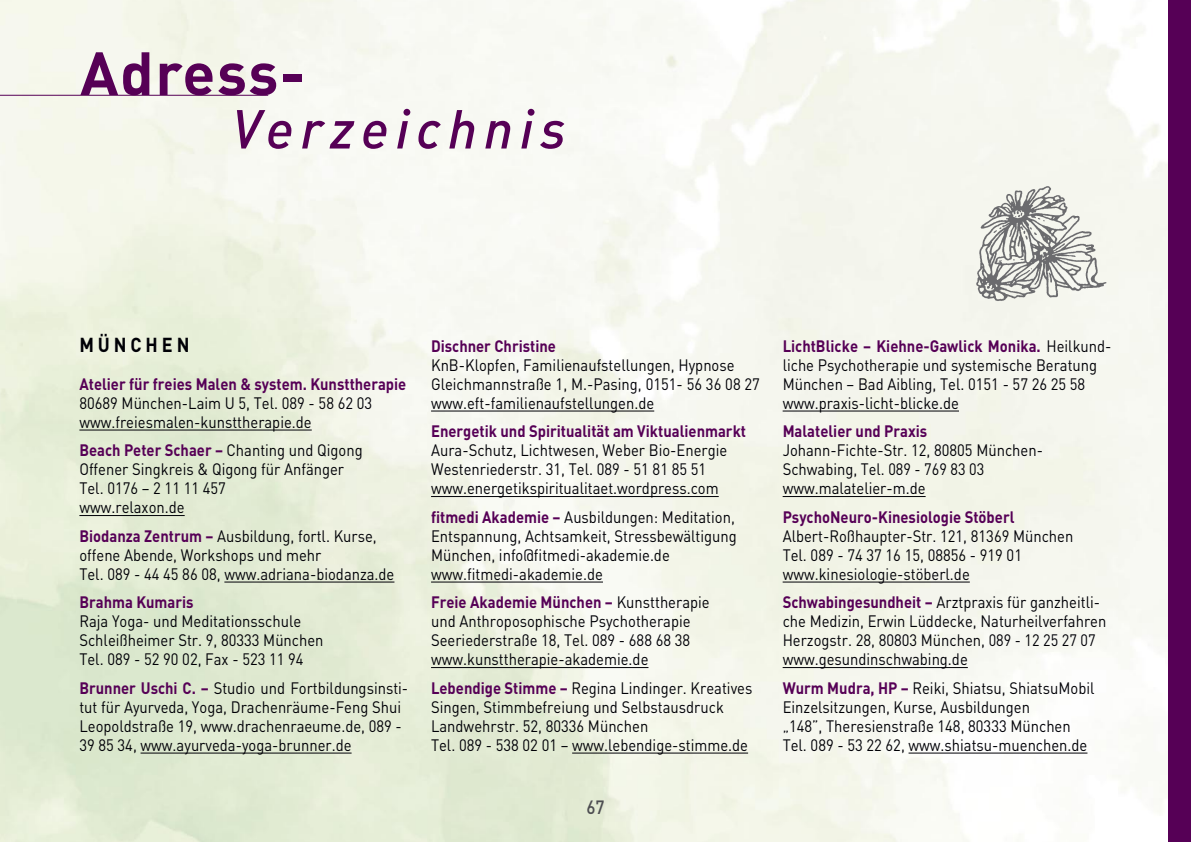
<style>
.page{position:relative;width:1191px;height:842px;background:#fff}
.page>*{position:absolute;margin:0;border:0;box-sizing:border-box;transform-origin:0 0}
.t1{font:700 60px "DIN";letter-spacing:.025em;color:#560056}
.t2{font:54px "DIN Medium Italic Alt";letter-spacing:.125em;color:#560056}
.t3{font:700 20px "DIN";letter-spacing:.215em;color:#000006;scale:.9 1}
.t4{font:500 19px "DIN";color:#4d4d51;scale:.9 1}
.t5{font:16.4px/19px "DIN";color:#000006;scale:.9 1}
.t6{font:700 16.4px "DIN";color:#560056;scale:.9 1}
.s1{font-weight:700;color:#560056}
</style>
<div class="page">
<img style="left:0;top:0;width:1168px;height:842px">
<hr style="left:431px;top:411px;width:223px;height:1px;background:#000006">
<hr style="left:431px;top:496px;width:287px;height:1px;background:#000006">
<hr style="left:431px;top:582px;width:172px;height:1px;background:#000006">
<hr style="left:431px;top:667px;width:217px;height:1px;background:#000006">
<hr style="left:572px;top:753px;width:176px;height:1px;background:#000006">
<hr style="left:782px;top:411px;width:177px;height:1px;background:#000006">
<hr style="left:782px;top:496px;width:143px;height:1px;background:#000006">
<hr style="left:782px;top:582px;width:187px;height:1px;background:#000006">
<hr style="left:782px;top:667px;width:185px;height:1px;background:#000006">
<hr style="left:908px;top:753px;width:179px;height:1px;background:#000006">
<hr style="left:79px;top:430px;width:233px;height:1px;background:#000006">
<hr style="left:79px;top:515px;width:106px;height:1px;background:#000006">
<hr style="left:224px;top:582px;width:170px;height:1px;background:#000006">
<hr style="left:141px;top:753px;width:210px;height:1px;background:#000006">
<hr style="left:0;top:95px;width:268px;height:1px;background:#560056">
<div style="left:1168px;top:0;width:23px;height:842px;background:#560056"></div>
<img style="left:975px;top:185px;width:131px;height:116px">
<h1 class="t1" style="left:80px;top:52px;width:227px">Adress-</h1>
<h2 class="t2" style="left:232px;top:110px;width:336px">Verzeichnis</h2>
<p class="t3" style="left:79px;top:337px;width:124px">MÜNCHEN</p>
<p class="t6" style="left:79px;top:378px;width:365px">Atelier für freies Malen &amp; system. Kunsttherapie</p>
<p class="t5" style="left:79px;top:395px;width:327px">80689 München-Laim U 5, Tel. 089 - 58 62 03 www.freiesmalen-kunsttherapie.de</p>
<p class="t5" style="left:79px;top:443px;width:316px"><span class="s1">Beach Peter Schaer –</span> Chanting und Qigong<br>Offener Singkreis &amp; Qigong für Anfänger<br>Tel. 0176 – 2 11 11 457<br>www.relaxon.de</p>
<p class="t5" style="left:79px;top:528px;width:351px"><span class="s1">Biodanza Zentrum –</span> Ausbildung, fortl. Kurse, offene Abende, Workshops und mehr<br>Tel. 089 - 44 45 86 08, www.adriana-biodanza.de</p>
<p class="t6" style="left:79px;top:596px;width:128px">Brahma Kumaris</p>
<p class="t5" style="left:79px;top:614px;width:273px">Raja Yoga- und Meditationsschule<br>Schleißheimer Str. 9, 80333 München<br>Tel. 089 - 52 90 02, Fax - 523 11 94</p>
<p class="t5" style="left:79px;top:680px;width:367px"><span class="s1">Brunner Uschi C. –</span> Studio und Fortbildungsinsti&shy;tut für Ayurveda, Yoga, Drachenräume-Feng Shui Leopoldstraße 19, www.drachenraeume.de, 089 - 39 85 34, www.ayurveda-yoga-brunner.de</p>
<p class="t6" style="left:431px;top:340px;width:140px">Dischner Christine</p>
<p class="t5" style="left:431px;top:357px;width:367px">KnB-Klopfen, Familienaufstellungen, Hypnose<br>Gleichmannstraße 1, M.-Pasing, 0151- 56 36 08 27 www.eft-familienaufstellungen.de</p>
<p class="t6" style="left:431px;top:425px;width:351px">Energetik und Spiritualität am Viktualienmarkt</p>
<p class="t5" style="left:431px;top:443px;width:331px">Aura-Schutz, Lichtwesen, Weber Bio-Energie<br>Westenriederstr. 31, Tel. 089 - 51 81 85 51 www.energetikspiritualitaet.wordpress.com</p>
<p class="t5" style="left:431px;top:509px;width:341px"><span class="s1">fitmedi Akademie –</span> Ausbildungen: Meditation, Entspannung, Achtsamkeit, Stressbewältigung München, info@fitmedi-akademie.de www.fitmedi-akademie.de</p>
<p class="t5" style="left:431px;top:595px;width:311px"><span class="s1">Freie Akademie München –</span> Kunsttherapie und Anthroposophische Psychotherapie Seeriederstraße 18, Tel. 089 - 688 68 38 www.kunsttherapie-akademie.de</p>
<p class="t5" style="left:431px;top:680px;width:358px"><span class="s1">Lebendige Stimme –</span> Regina Lindinger. Kreatives Singen, Stimmbefreiung und Selbstausdruck Landwehrstr. 52, 80336 München<br>Tel. 089 - 538 02 01 – www.lebendige-stimme.de</p>
<p class="t4" style="left:586px;top:800px;width:22px">67</p>
<p class="t5" style="left:782px;top:338px;width:367px"><span class="s1">LichtBlicke – Kiehne-Gawlick Monika.</span> Heilkund&shy;liche Psychotherapie und systemische Beratung München – Bad Aibling, Tel. 0151 - 57 26 25 58 www.praxis-licht-blicke.de</p>
<p class="t6" style="left:782px;top:425px;width:162px">Malatelier und Praxis</p>
<p class="t5" style="left:782px;top:443px;width:291px">Johann-Fichte-Str. 12, 80805 München-<br>Schwabing, Tel. 089 - 769 83 03 www.malatelier-m.de</p>
<p class="t6" style="left:782px;top:511px;width:259px">PsychoNeuro-Kinesiologie Stöberl</p>
<p class="t5" style="left:782px;top:528px;width:324px">Albert-Roßhaupter-Str. 121, 81369 München<br>Tel. 089 - 74 37 16 15, 08856 - 919 01 www.kinesiologie-stöberl.de</p>
<p class="t5" style="left:782px;top:595px;width:361px"><span class="s1">Schwabingesundheit –</span> Arztpraxis für ganzheitli&shy;che Medizin, Erwin Lüddecke, Naturheilverfahren Herzogstr. 28, 80803 München, 089 - 12 25 27 07 www.gesundinschwabing.de</p>
<p class="t5" style="left:782px;top:680px;width:348px"><span class="s1">Wurm Mudra, HP –</span> Reiki, Shiatsu, ShiatsuMobil Einzelsitzungen, Kurse, Ausbildungen<br>„148”, Theresienstraße 148, 80333 München Tel. 089 - 53 22 62, www.shiatsu-muenchen.de</p>
</div>
